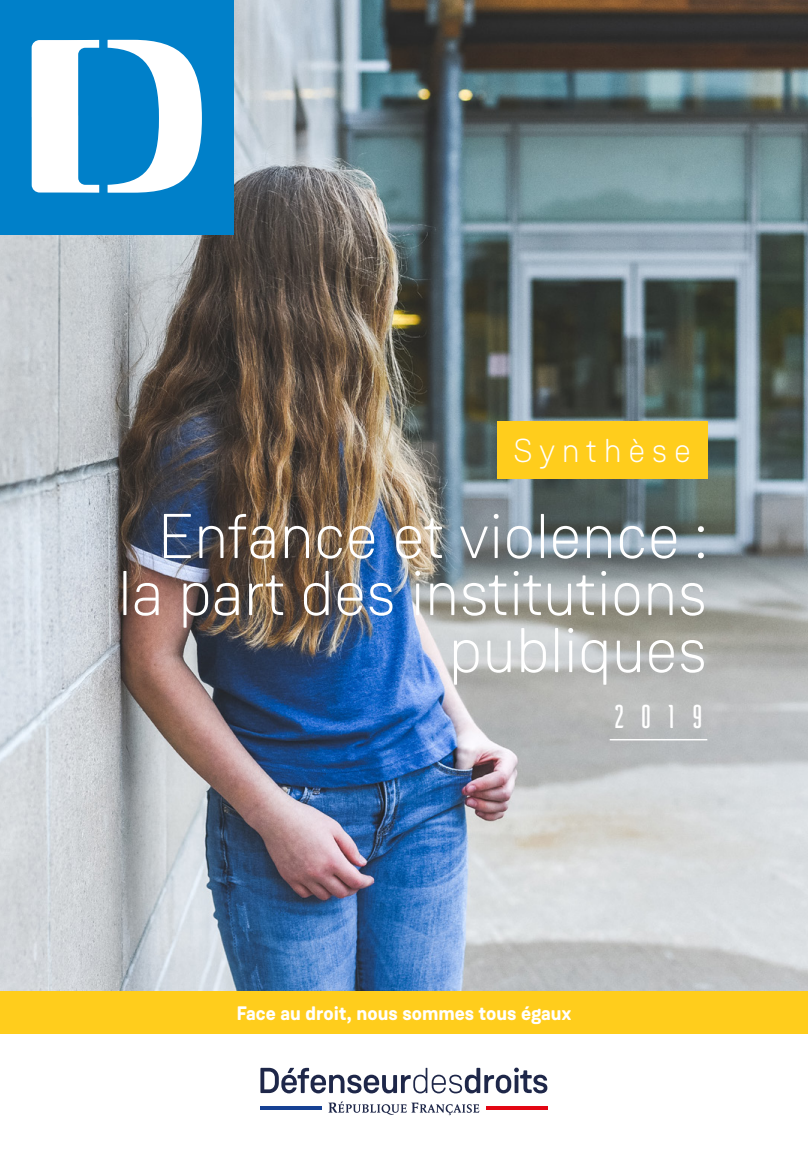
<style>
.page{position:relative;width:808px;height:1149px;background:#fff}
.page>*{position:absolute;margin:0;border:0;box-sizing:border-box;transform-origin:0 0}
.t1{font:300 63px/57px "Weissenhof Grotesk";color:#fff;text-align:right}
.t2{font:300 33px "Weissenhof Grotesk";letter-spacing:.2em;color:#fff}
.t3{font:33px "Ailerons";color:#fff}
.t4{font:700 19.5px "Weissenhof Grotesk";color:#fff}
</style>
<div class="page">
<img style="left:0;top:0;width:808px;height:990px">
<div style="left:0;top:990px;width:808px;height:43px;background:#ffcd1c"></div>
<svg style="left:328px;top:1101px;width:151px;height:13px"></svg>
<svg style="left:260px;top:1106px;width:62px;height:3px"></svg>
<svg style="left:486px;top:1106px;width:61px;height:3px"></svg>
<svg style="left:260px;top:1067px;width:287px;height:26px"></svg>
<div style="left:0;top:0;width:234px;height:234px;background:#0080c9"></div>
<svg style="left:108px;top:40px;width:94px;height:153px"></svg>
<svg style="left:32px;top:40px;width:67px;height:153px"></svg>
<hr style="left:610px;top:738px;width:97px;height:2px;background:#fff">
<div style="left:497px;top:421px;width:210px;height:57px;background:#ffcd1c"></div>
<p class="t2" style="left:513px;top:432px;width:179px">Synthèse</p>
<p class="t1" style="left:118px;top:507px;width:591px">Enfance et violence : la part des institutions publiques</p>
<p class="t3" style="left:610px;top:696px;width:99px">2019</p>
<p class="t4" style="left:237px;top:1005px;width:336px">Face au droit, nous sommes tous égaux</p>
</div>
